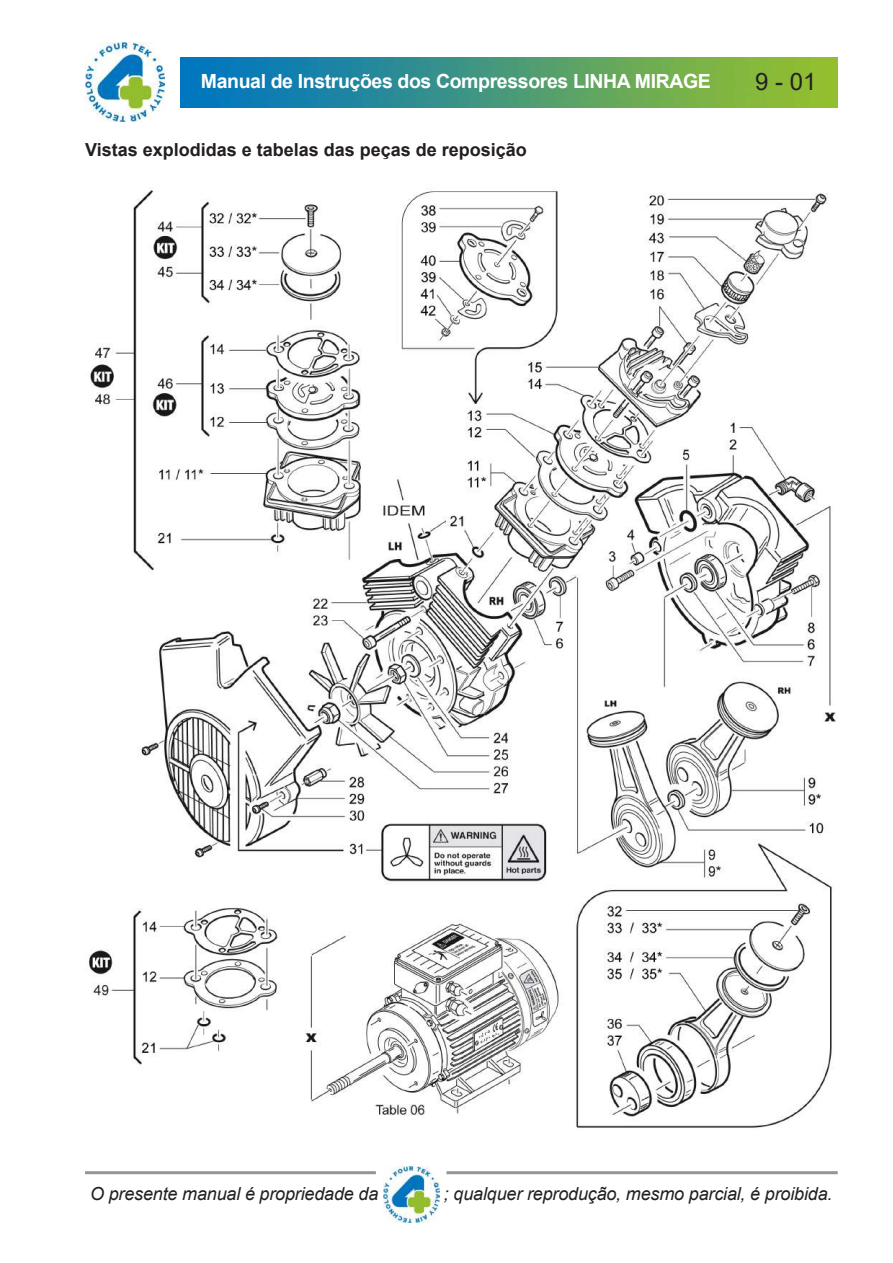
<style>
.page{position:relative;width:893px;height:1263px;background:#fff}
.page>*{position:absolute;margin:0;border:0;box-sizing:border-box;transform-origin:0 0}
.t1{font:24px "Arial";color:#231f20}
.t2{font:700 19.5px "Arial";letter-spacing:-.02em;color:#fff}
.t3{font:italic 18px "Arial";letter-spacing:-.01em;color:#231f20}
.t4{font:700 18px "Arial";color:#231f20}
</style>
<div class="page">
<img style="left:180px;top:57px;width:658px;height:50px">
<hr style="left:85px;top:1171px;width:291px;height:3px;background:#939598">
<hr style="left:446px;top:1171px;width:392px;height:3px;background:#939598">
<img style="left:383px;top:1166px;width:56px;height:56px">
<img style="left:85px;top:43px;width:79px;height:79px">
<img style="left:88px;top:190px;width:749px;height:938px">
<p class="t2" style="left:201px;top:68px;width:512px">Manual de Instruções dos Compressores LINHA MIRAGE</p>
<h1 class="t1" style="left:755px;top:65px;width:63px">9 - 01</h1>
<p class="t4" style="left:85px;top:137px;width:443px">Vistas explodidas e tabelas das peças de reposição</p>
<p class="t3" style="left:90px;top:1182px;width:290px">O presente manual é propriedade da</p>
<p class="t3" style="left:444px;top:1182px;width:390px">; qualquer reprodução, mesmo parcial, é proibida.</p>
</div>
